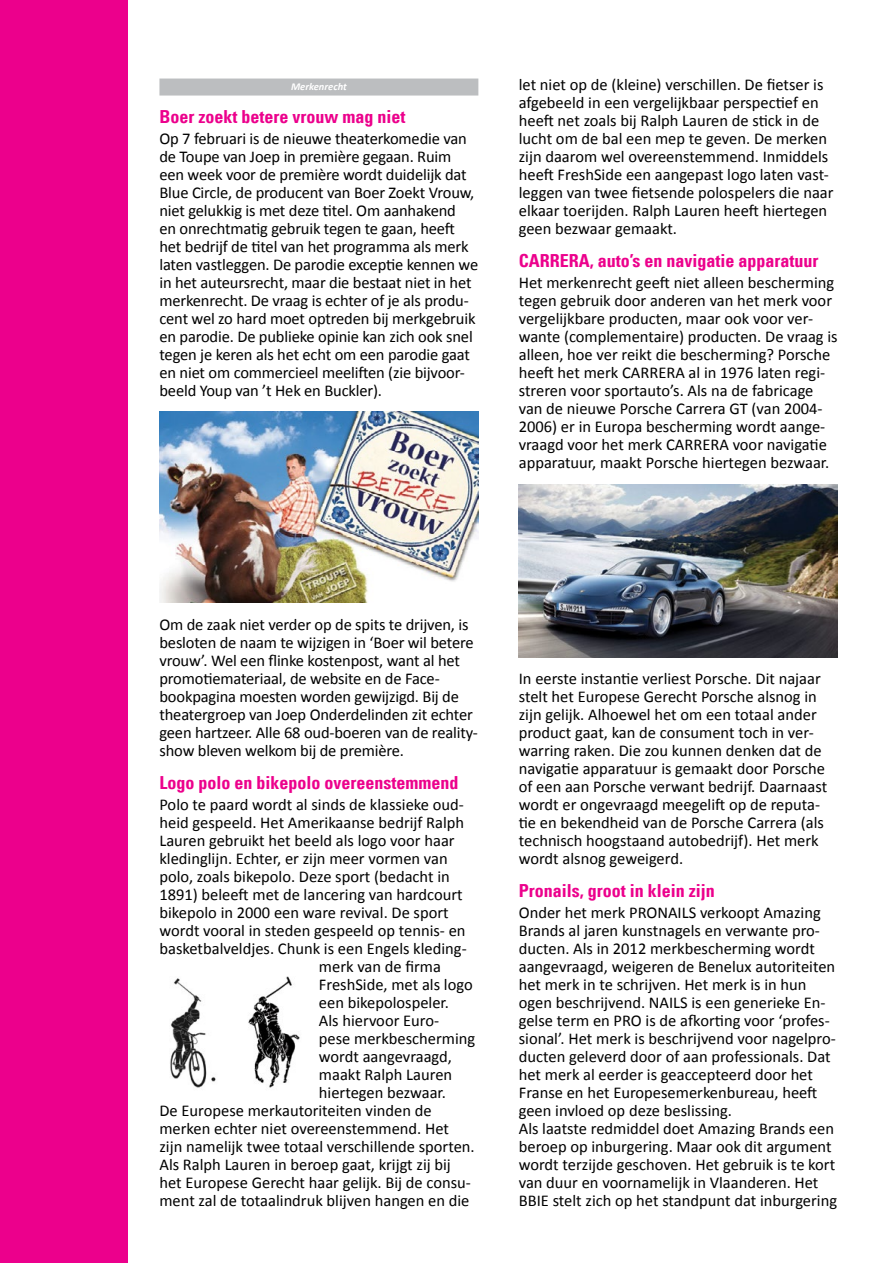
<style>
.page{position:relative;width:893px;height:1263px;background:#fff}
.page>*{position:absolute;margin:0;border:0;box-sizing:border-box;transform-origin:0 0}
.t1{font:700 condensed 18px "Univers LT";color:#ec008c}
.t2{font:16.5px/18px "Calibri";color:#000}
.t3{font:italic 700 10.5px "Calibri";color:#fff}
</style>
<div class="page">
<div style="left:0;top:0;width:128px;height:1263px;background:#ec008c"></div>
<div style="left:159px;top:79px;width:319px;height:17px;background:#bcbec0"></div>
<img style="left:159px;top:412px;width:319px;height:191px">
<img style="left:170px;top:976px;width:130px;height:112px">
<img style="left:519px;top:485px;width:319px;height:172px">
<p class="t3" style="left:291px;top:80px;width:57px">Merkenrecht</p>
<p class="t1" style="left:159px;top:106px;width:247px">Boer zoekt betere vrouw mag niet</p>
<p class="t2" style="left:159px;top:130px;width:320px">Op 7 februari is de nieuwe theaterkomedie van de Toupe van Joep in première gegaan. Ruim een week voor de première wordt duidelijk dat Blue Circle, de producent van Boer Zoekt Vrouw, niet gelukkig is met deze titel. Om aanhakend<br>en onrechtmatig gebruik tegen te gaan, heeft het bedrijf de titel van het programma als merk laten vastleggen. De parodie exceptie kennen we in het auteursrecht, maar die bestaat niet in het merkenrecht. De vraag is echter of je als produ&shy;cent wel zo hard moet optreden bij merkgebruik en parodie. De publieke opinie kan zich ook snel tegen je keren als het echt om een parodie gaat en niet om commercieel meeliften (zie bijvoor&shy;beeld Youp van ’t Hek en Buckler).</p>
<p class="t2" style="left:519px;top:76px;width:316px">let niet op de (kleine) verschillen. De fietser is afgebeeld in een vergelijkbaar perspectief en heeft net zoals bij Ralph Lauren de stick in de lucht om de bal een mep te geven. De merken zijn daarom wel overeenstemmend. Inmiddels heeft FreshSide een aangepast logo laten vast&shy;leggen van twee fietsende polospelers die naar elkaar toerijden. Ralph Lauren heeft hiertegen geen bezwaar gemaakt.</p>
<p class="t1" style="left:519px;top:250px;width:301px">CARRERA, auto’s en navigatie apparatuur</p>
<p class="t2" style="left:519px;top:274px;width:320px">Het merkenrecht geeft niet alleen bescherming tegen gebruik door anderen van het merk voor vergelijkbare producten, maar ook voor ver&shy;wante (complementaire) producten. De vraag is alleen, hoe ver reikt die bescherming? Porsche heeft het merk CARRERA al in 1976 laten regi&shy;streren voor sportauto’s. Als na de fabricage van de nieuwe Porsche Carrera GT (van 2004- 2006) er in Europa bescherming wordt aange&shy;vraagd voor het merk CARRERA voor navigatie apparatuur, maakt Porsche hiertegen bezwaar.</p>
<p class="t2" style="left:159px;top:616px;width:320px">Om de zaak niet verder op de spits te drijven, is besloten de naam te wijzigen in ‘Boer wil betere vrouw’. Wel een flinke kostenpost, want al het promotiemateriaal, de website en de Face&shy;bookpagina moesten worden gewijzigd. Bij de theatergroep van Joep Onderdelinden zit echter geen hartzeer. Alle 68 oud-boeren van de reality&shy;show bleven welkom bij de première.</p>
<p class="t1" style="left:159px;top:772px;width:300px">Logo polo en bikepolo overeenstemmend</p>
<p class="t2" style="left:159px;top:796px;width:306px">Polo te paard wordt al sinds de klassieke oud-</p>
<p class="t2" style="left:159px;top:814px;width:306px">heid gespeeld. Het Amerikaanse bedrijf Ralph</p>
<p class="t2" style="left:159px;top:832px;width:297px">Lauren gebruikt het beeld als logo voor haar</p>
<p class="t2" style="left:159px;top:850px;width:290px">kledinglijn. Echter, er zijn meer vormen van</p>
<p class="t2" style="left:159px;top:868px;width:292px">polo, zoals bikepolo. Deze sport (bedacht in</p>
<p class="t2" style="left:159px;top:886px;width:305px">1891) beleeft met de lancering van hardcourt</p>
<p class="t2" style="left:159px;top:904px;width:291px">bikepolo in 2000 een ware revival. De sport</p>
<p class="t2" style="left:159px;top:922px;width:308px">wordt vooral in steden gespeeld op tennis- en</p>
<p class="t2" style="left:159px;top:940px;width:309px">basketbalveldjes. Chunk is een Engels kleding-</p>
<p class="t2" style="left:319px;top:958px;width:124px">merk van de firma</p>
<p class="t2" style="left:319px;top:976px;width:155px">FreshSide, met als logo</p>
<p class="t2" style="left:319px;top:994px;width:131px">een bikepolospeler.</p>
<p class="t2" style="left:319px;top:1012px;width:122px">Als hiervoor Euro-</p>
<p class="t2" style="left:319px;top:1030px;width:158px">pese merkbescherming</p>
<p class="t2" style="left:319px;top:1048px;width:135px">wordt aangevraagd,</p>
<p class="t2" style="left:319px;top:1066px;width:135px">maakt Ralph Lauren</p>
<p class="t2" style="left:319px;top:1084px;width:128px">hiertegen bezwaar.</p>
<p class="t2" style="left:159px;top:1102px;width:274px">De Europese merkautoriteiten vinden de</p>
<p class="t2" style="left:159px;top:1120px;width:291px">merken echter niet overeenstemmend. Het</p>
<p class="t2" style="left:159px;top:1138px;width:317px">zijn namelijk twee totaal verschillende sporten.</p>
<p class="t2" style="left:159px;top:1156px;width:293px">Als Ralph Lauren in beroep gaat, krijgt zij bij</p>
<p class="t2" style="left:159px;top:1174px;width:313px">het Europese Gerecht haar gelijk. Bij de consu-</p>
<p class="t2" style="left:159px;top:1192px;width:312px">ment zal de totaalindruk blijven hangen en die</p>
<p class="t2" style="left:519px;top:670px;width:310px">In eerste instantie verliest Porsche. Dit najaar stelt het Europese Gerecht Porsche alsnog in zijn gelijk. Alhoewel het om een totaal ander product gaat, kan de consument toch in ver&shy;warring raken. Die zou kunnen denken dat de navigatie apparatuur is gemaakt door Porsche of een aan Porsche verwant bedrijf. Daarnaast wordt er ongevraagd meegelift op de reputa&shy;tie en bekendheid van de Porsche Carrera (als technisch hoogstaand autobedrijf). Het merk wordt alsnog geweigerd.</p>
<p class="t1" style="left:519px;top:880px;width:198px">Pronails, groot in klein zijn</p>
<p class="t2" style="left:519px;top:904px;width:320px">Onder het merk PRONAILS verkoopt Amazing Brands al jaren kunstnagels en verwante pro&shy;ducten. Als in 2012 merkbescherming wordt aangevraagd, weigeren de Benelux autoriteiten het merk in te schrijven. Het merk is in hun ogen beschrijvend. NAILS is een generieke En&shy;gelse term en PRO is de afkorting voor ‘profes&shy;sional’. Het merk is beschrijvend voor nagelpro&shy;ducten geleverd door of aan professionals. Dat het merk al eerder is geaccepteerd door het Franse en het Europesemerkenbureau, heeft geen invloed op deze beslissing.<br>Als laatste redmiddel doet Amazing Brands een beroep op inburgering. Maar ook dit argument wordt terzijde geschoven. Het gebruik is te kort van duur en voornamelijk in Vlaanderen. Het BBIE stelt zich op het standpunt dat inburgering</p>
</div>
